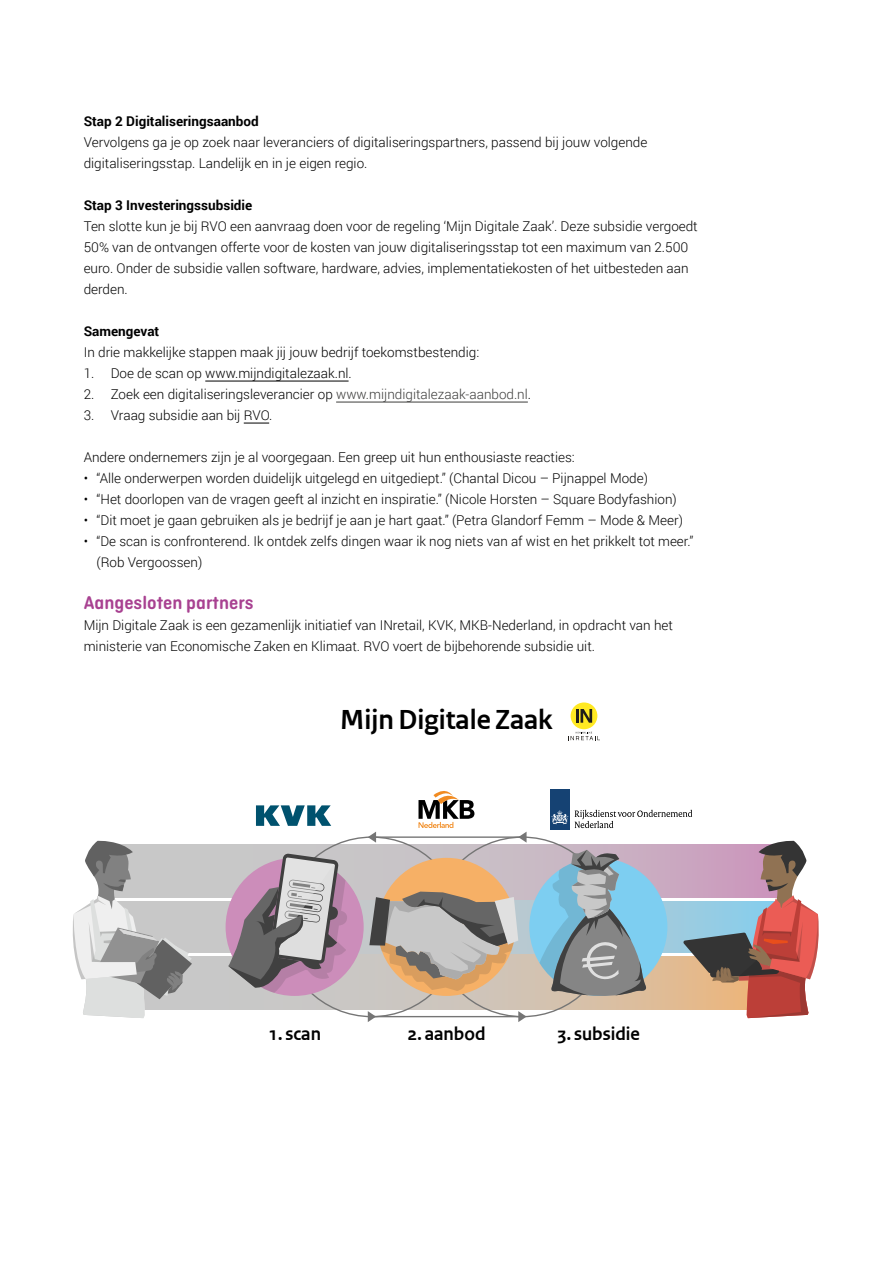
<style>
.page{position:relative;width:893px;height:1263px;background:#fff}
.page>*{position:absolute;margin:0;border:0;box-sizing:border-box;transform-origin:0 0}
.t1{font:700 28.95px "Rijksoverheid Sans TT";color:#000}
._2_Tussenkop{font:600 19.5px "Ciutadella Rounded";color:#a84191}
.t2{font:700 19.35px "Rijksoverheid Sans TT";color:#000}
._0_plat{font:300 13.5px/21px "Roboto";color:#000}
._1_bold{font:700 13.5px "Roboto";color:#000}
.s1{color:#3c3c3b}
</style>
<div class="page">
<hr style="left:205px;top:381px;width:144px;height:1px;background:#000">
<hr style="left:336px;top:402px;width:192px;height:1px;background:#3c3c3b">
<svg style="left:244px;top:423px;width:25px;height:1px"></svg>
<svg style="left:192px;top:899px;width:491px;height:55px;background:#bac8cf"></svg>
<svg style="left:192px;top:954px;width:491px;height:56px;background:#cec2b6"></svg>
<hr style="left:598px;top:953px;width:194px;height:3px;background:#fff">
<hr style="left:101px;top:953px;width:194px;height:3px;background:#fff">
<svg style="left:192px;top:844px;width:491px;height:55px;background:#c7bdc4"></svg>
<hr style="left:587px;top:898px;width:205px;height:3px;background:#fff">
<hr style="left:101px;top:898px;width:194px;height:3px;background:#fff">
<svg style="left:256px;top:805px;width:75px;height:21px"></svg>
<svg style="left:418px;top:791px;width:56px;height:37px"></svg>
<div style="left:550px;top:789px;width:20px;height:41px;background:#154273"></div>
<svg style="left:551px;top:810px;width:17px;height:14px"></svg>
<svg style="left:575px;top:810px;width:117px;height:18px"></svg>
<hr style="left:372px;top:836px;width:150px;height:2px;background:#757575">
<svg style="left:369px;top:832px;width:7px;height:11px"></svg>
<svg style="left:520px;top:832px;width:7px;height:11px"></svg>
<div style="left:377px;top:858px;width:138px;height:138px;background:#f6b066;border-radius:50%"></div>
<div style="left:529px;top:858px;width:138px;height:138px;background:#7dcef1;border-radius:50%"></div>
<hr style="left:368px;top:1016px;width:154px;height:1px;background:#757575">
<svg style="left:368px;top:1011px;width:8px;height:11px"></svg>
<svg style="left:518px;top:1011px;width:9px;height:11px"></svg>
<svg style="left:369px;top:891px;width:149px;height:100px;background:#b3a494"></svg>
<svg style="left:539px;top:850px;width:107px;height:151px"></svg>
<svg style="left:683px;top:840px;width:136px;height:178px;background:#b68b8b"></svg>
<svg style="left:72px;top:840px;width:120px;height:178px"></svg>
<div style="left:571px;top:702px;width:26px;height:27px;background:#ffe923;border-radius:50%"></div>
<svg style="left:576px;top:709px;width:16px;height:14px"></svg>
<svg style="left:568px;top:732px;width:32px;height:8px"></svg>
<div style="left:226px;top:858px;width:138px;height:138px;background:#cc8dba;border-radius:50%"></div>
<svg style="left:228px;top:853px;width:119px;height:140px"></svg>
<p class="_1_bold" style="left:84px;top:112px;width:177px">Stap 2 Digitaliseringsaanbod</p>
<p class="_0_plat" style="left:84px;top:131px;width:565px">Vervolgens ga je op zoek naar leveranciers of digitaliseringspartners, passend bij jouw volgende digitaliseringsstap. Landelijk en in je eigen regio.</p>
<p class="_1_bold" style="left:84px;top:196px;width:170px">Stap 3 Investeringssubsidie</p>
<p class="_0_plat" style="left:84px;top:215px;width:616px">Ten slotte kun je bij RVO een aanvraag doen voor de regeling ‘Mijn Digitale Zaak’. Deze subsidie vergoedt 50% van de ontvangen offerte voor de kosten van jouw digitaliseringsstap tot een maximum van 2.500 euro. Onder de subsidie vallen software, hardware, advies, implementatiekosten of het uitbesteden aan derden.</p>
<p class="_1_bold" style="left:84px;top:322px;width:77px">Samengevat</p>
<p class="_0_plat" style="left:84px;top:341px;width:397px">In drie makkelijke stappen maak jij jouw bedrijf toekomstbestendig:</p>
<p class="_0_plat" style="left:84px;top:362px;width:270px">1. Doe de scan op www.mijndigitalezaak.nl.</p>
<p class="_0_plat" style="left:84px;top:383px;width:449px">2. Zoek een digitaliseringsleverancier op <span class="s1">www.mijndigitalezaak-aanbod.nl</span>.</p>
<p class="_0_plat" style="left:84px;top:404px;width:190px">3. Vraag subsidie aan bij RVO.</p>
<p class="_0_plat" style="left:84px;top:446px;width:493px">Andere ondernemers zijn je al voorgegaan. Een greep uit hun enthousiaste reacties:</p>
<p class="_0_plat" style="left:84px;top:467px;width:566px">• “Alle onderwerpen worden duidelijk uitgelegd en uitgediept.” (Chantal Dicou – Pijnappel Mode)</p>
<p class="_0_plat" style="left:84px;top:488px;width:595px">• “Het doorlopen van de vragen geeft al inzicht en inspiratie.” (Nicole Horsten – Square Bodyfashion)</p>
<p class="_0_plat" style="left:84px;top:509px;width:601px">• “Dit moet je gaan gebruiken als je bedrijf je aan je hart gaat.” (Petra Glandorf Femm – Mode &amp; Meer)</p>
<p class="_0_plat" style="left:96px;top:530px;width:599px;text-indent:-13px">• “De scan is confronterend. Ik ontdek zelfs dingen waar ik nog niets van af wist en het prikkelt tot meer.” (Rob Vergoossen)</p>
<h2 class="_2_Tussenkop" style="left:84px;top:592px;width:172px">Aangesloten partners</h2>
<p class="_0_plat" style="left:84px;top:614px;width:591px">Mijn Digitale Zaak is een gezamenlijk initiatief van INretail, KVK, MKB-Nederland, in opdracht van het ministerie van Economische Zaken en Klimaat. RVO voert de bijbehorende subsidie uit.</p>
<h1 class="t1" style="left:340px;top:704px;width:214px">Mijn Digitale Zaak</h1>
<h3 class="t2" style="left:268px;top:1023px;width:54px">1. scan</h3>
<h3 class="t2" style="left:407px;top:1023px;width:80px">2. aanbod</h3>
<h3 class="t2" style="left:557px;top:1023px;width:85px">3. subsidie</h3>
</div>
